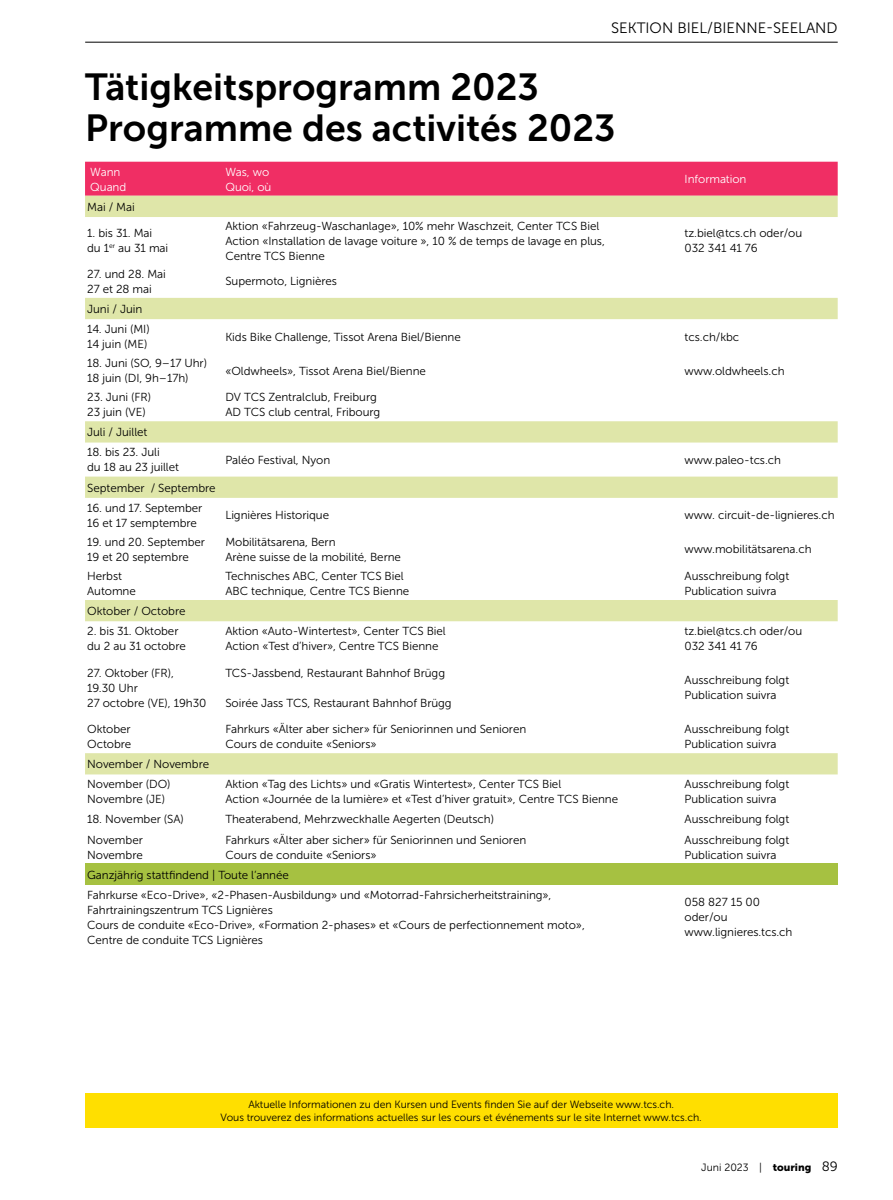
<style>
.page{position:relative;width:893px;height:1200px;background:#fff}
.page>*{position:absolute;margin:0;border:0;box-sizing:border-box;transform-origin:0 0}
.t1{font:37.5px/40.5px "Museo Sans 700";color:#000}
.t2{font:15px "Museo Sans 300";color:#000}
.t3{font:11.7px/15px "Museo Sans 300";letter-spacing:-.005em;color:#000}
.t4{font:11.7px/15px "Museo Sans 300";letter-spacing:-.005em;color:#fff}
.t5{font:10.5px/13.5px "Museo Sans 300";letter-spacing:-.005em;color:#000;text-align:center}
.s1{font-family:"Museo Sans 900"}
.s2{font-size:13.5px}
</style>
<div class="page">
<hr style="left:85px;top:42px;width:753px;height:1px;background:#000">
<div style="left:85px;top:1093px;width:752px;height:34px;background:#ffdf00"></div>
<div style="left:85px;top:162px;width:753px;height:34px;background:#f02e64"></div>
<svg style="left:85px;top:196px;width:753px;height:578px"></svg>
<div style="left:85px;top:863px;width:753px;height:21px;background:#a6c141"></div>
<p class="t2" style="left:611px;top:20px;width:228px">SEKTION BIEL/BIENNE-SEELAND</p>
<h1 class="t1" style="left:85px;top:67px;width:532px">Tätigkeitsprogramm 2023<br>Programme des activités 2023</h1>
<p class="t4" style="left:90px;top:164px;width:38px">Wann<br>Quand</p>
<p class="t4" style="left:225px;top:164px;width:48px">Was, wo<br>Quoi, où</p>
<p class="t4" style="left:685px;top:172px;width:63px">Information</p>
<p class="t3" style="left:87px;top:199px;width:49px">Mai / Mai</p>
<p class="t3" style="left:87px;top:226px;width:83px">1. bis 31. Mai du 1<sup>er</sup> au 31 mai</p>
<p class="t3" style="left:225px;top:218px;width:381px">Aktion «Fahrzeug-Waschanlage», 10% mehr Waschzeit, Center TCS Biel<br>Action «Installation de lavage voiture », 10 % de temps de lavage en plus,<br>Centre TCS Bienne</p>
<p class="t3" style="left:685px;top:226px;width:119px">tz.biel@tcs.ch oder/ou<br>032 341 41 76</p>
<p class="t3" style="left:87px;top:266px;width:80px">27. und 28. Mai<br>27 et 28 mai</p>
<p class="t3" style="left:225px;top:274px;width:113px">Supermoto, Lignières</p>
<p class="t3" style="left:87px;top:301px;width:57px">Juni / Juin</p>
<p class="t3" style="left:87px;top:321px;width:64px">14. Juni (MI)<br>14 juin (ME)</p>
<p class="t3" style="left:225px;top:329px;width:237px">Kids Bike Challenge, Tissot Arena Biel/Bienne</p>
<p class="t3" style="left:685px;top:329px;width:56px">tcs.ch/kbc</p>
<p class="t3" style="left:87px;top:355px;width:121px">18. Juni (SO, 9–17 Uhr)<br>18 juin (DI, 9h–17h)</p>
<p class="t3" style="left:225px;top:363px;width:202px">«Oldwheels», Tissot Arena Biel/Bienne</p>
<p class="t3" style="left:685px;top:363px;width:101px">www.oldwheels.ch</p>
<p class="t3" style="left:87px;top:389px;width:65px">23. Juni (FR)<br>23 juin (VE)</p>
<p class="t3" style="left:225px;top:389px;width:156px">DV TCS Zentralclub, Freiburg<br>AD TCS club central, Fribourg</p>
<p class="t3" style="left:87px;top:424px;width:62px">Juli / Juillet</p>
<p class="t3" style="left:87px;top:445px;width:93px">18. bis 23. Juli<br>du 18 au 23 juillet</p>
<p class="t3" style="left:225px;top:452px;width:106px">Paléo Festival, Nyon</p>
<p class="t3" style="left:685px;top:452px;width:98px">www.paleo-tcs.ch</p>
<p class="t3" style="left:87px;top:480px;width:130px">September / Septembre</p>
<p class="t3" style="left:87px;top:500px;width:117px">16. und 17. September<br>16 et 17 semptembre</p>
<p class="t3" style="left:225px;top:507px;width:105px">Lignières Historique</p>
<p class="t3" style="left:685px;top:507px;width:152px">www. circuit-de-lignieres.ch</p>
<p class="t3" style="left:87px;top:534px;width:119px">19. und 20. September<br>19 et 20 septembre</p>
<p class="t3" style="left:225px;top:534px;width:177px">Mobilitätsarena, Bern<br>Arène suisse de la mobilité, Berne</p>
<p class="t3" style="left:685px;top:541px;width:128px">www.mobilitätsarena.ch</p>
<p class="t3" style="left:87px;top:568px;width:50px">Herbst<br>Automne</p>
<p class="t3" style="left:225px;top:568px;width:185px">Technisches ABC, Center TCS Biel<br>ABC technique, Centre TCS Bienne</p>
<p class="t3" style="left:685px;top:568px;width:106px">Ausschreibung folgt<br>Publication suivra</p>
<p class="t3" style="left:87px;top:603px;width:100px">Oktober / Octobre</p>
<p class="t3" style="left:87px;top:623px;width:100px">2. bis 31. Oktober du 2 au 31 octobre</p>
<p class="t3" style="left:225px;top:623px;width:222px">Aktion «Auto-Wintertest», Center TCS Biel<br>Action «Test d’hiver», Centre TCS Bienne</p>
<p class="t3" style="left:685px;top:623px;width:119px">tz.biel@tcs.ch oder/ou<br>032 341 41 76</p>
<p class="t3" style="left:87px;top:665px;width:121px">27. Oktober (FR),<br>19.30 Uhr<br>27 octobre (VE), 19h30</p>
<p class="t3" style="left:225px;top:665px;width:221px">TCS-Jassbend, Restaurant Bahnhof Brügg</p>
<p class="t3" style="left:685px;top:672px;width:106px">Ausschreibung folgt<br>Publication suivra</p>
<p class="t3" style="left:225px;top:695px;width:228px">Soirée Jass TCS, Restaurant Bahnhof Brügg</p>
<p class="t3" style="left:87px;top:721px;width:46px">Oktober<br>Octobre</p>
<p class="t3" style="left:225px;top:721px;width:302px">Fahrkurs «Älter aber sicher» für Seniorinnen und Senioren<br>Cours de conduite «Seniors»</p>
<p class="t3" style="left:685px;top:721px;width:106px">Ausschreibung folgt<br>Publication suivra</p>
<p class="t3" style="left:87px;top:754px;width:123px;line-height:20.1px">November / Novembre<br>November (DO)</p>
<p class="t3" style="left:87px;top:791px;width:79px">Novembre (JE)</p>
<p class="t3" style="left:225px;top:776px;width:394px">Aktion «Tag des Lichts» und «Gratis Wintertest», Center TCS Biel<br>Action «Journée de la lumière» et «Test d’hiver gratuit», Centre TCS Bienne</p>
<p class="t3" style="left:685px;top:776px;width:106px">Ausschreibung folgt<br>Publication suivra</p>
<p class="t3" style="left:87px;top:811px;width:98px">18. November (SA)</p>
<p class="t3" style="left:225px;top:811px;width:270px">Theaterabend, Mehrzweckhalle Aegerten (Deutsch)</p>
<p class="t3" style="left:685px;top:811px;width:106px">Ausschreibung folgt</p>
<p class="t3" style="left:87px;top:831px;width:57px">November<br>Novembre</p>
<p class="t3" style="left:225px;top:831px;width:302px">Fahrkurs «Älter aber sicher» für Seniorinnen und Senioren<br>Cours de conduite «Seniors»</p>
<p class="t3" style="left:685px;top:831px;width:106px">Ausschreibung folgt<br>Publication suivra</p>
<p class="t3" style="left:87px;top:864px;width:466px;line-height:20px">Ganzjährig stattfindend | Toute l‘année<br>Fahrkurse «Eco-Drive», «2-Phasen-Ausbildung» und «Motorrad-Fahrsicherheitstraining»,</p>
<p class="t3" style="left:87px;top:902px;width:499px">Fahrtrainingszentrum TCS Lignières<br>Cours de conduite «Eco-Drive», «Formation 2-phases» et «Cours de perfectionnement moto»,<br>Centre de conduite TCS Lignières</p>
<p class="t3" style="left:685px;top:894px;width:109px">058 827 15 00 oder/ou www.lignieres.tcs.ch</p>
<p class="t5" style="left:221px;top:1097px;width:483px">Aktuelle Informationen zu den Kursen und Events finden Sie auf der Webseite www.tcs.ch.<br>Vous trouverez des informations actuelles sur les cours et événements sur le site Internet www.tcs.ch.</p>
<p class="t5" style="left:701px;top:1160px;width:138px">Juni 2023 | <span class="s1">touring</span> <span class="s2">89</span></p>
</div>
